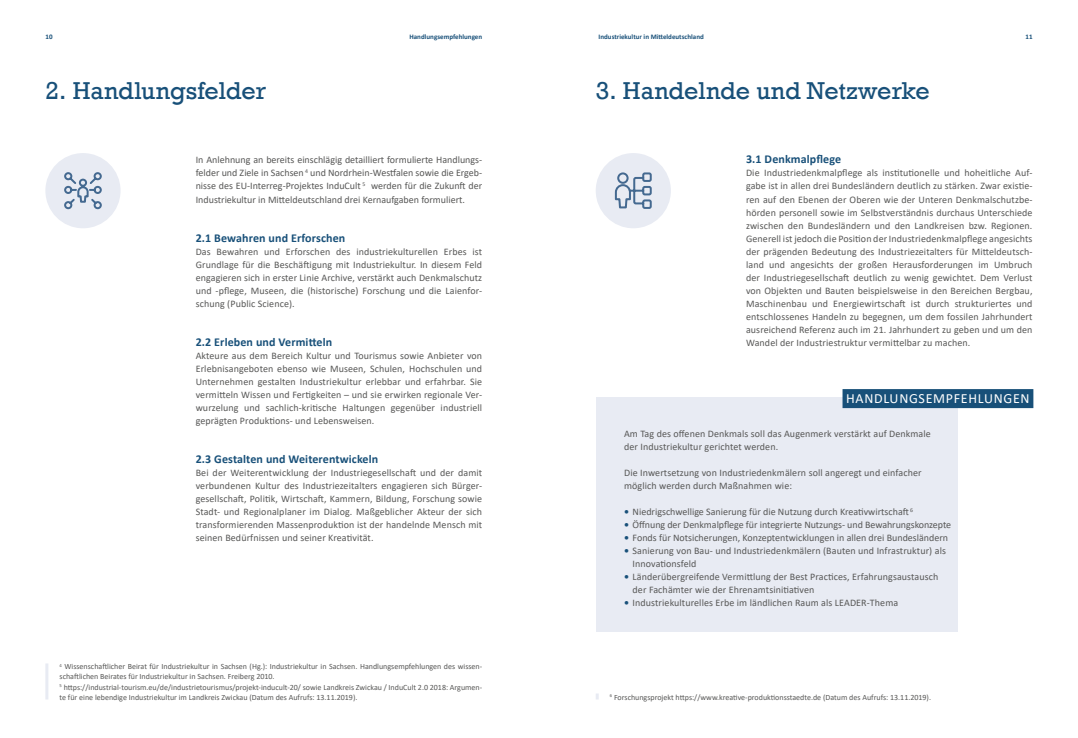
<style>
.page{position:relative;width:1078px;height:738px;background:#fff}
.page>*{position:absolute;margin:0;border:0;box-sizing:border-box;transform-origin:0 0}
.t1{font:25px "Rockwell";color:#185079}
.t2{font:14px "Calibri";letter-spacing:.05em;color:#fff}
.t3{font:700 12px "Calibri";letter-spacing:.01em;color:#185079}
.t4{font:10px/13px "Calibri";letter-spacing:.01em;color:#575756;text-align:justify}
.t5{font:8px/10px "Calibri";color:#575756}
.t6{font:700 7px "Calibri";color:#185079}
.s1{font-weight:700;color:#185079}
</style>
<div class="page">
<hr style="left:45px;top:663px;width:3px;height:36px;background:#e8ebf3">
<div style="left:595px;top:397px;width:362px;height:234px;background:#e8ebf3"></div>
<svg style="left:596px;top:693px;width:2px;height:6px"></svg>
<div style="left:45px;top:153px;width:75px;height:75px;background:#e8ebf3;border-radius:50%"></div>
<div style="left:595px;top:153px;width:75px;height:75px;background:#e8ebf3;border-radius:50%"></div>
<div style="left:842px;top:389px;width:191px;height:19px;background:#185079"></div>
<svg style="left:64px;top:172px;width:38px;height:38px"></svg>
<svg style="left:614px;top:172px;width:38px;height:37px"></svg>
<p class="t6" style="left:46px;top:32px;width:9px">10</p>
<p class="t6" style="left:409px;top:32px;width:74px">Handlungsempfehlungen</p>
<p class="t6" style="left:598px;top:32px;width:107px">Industriekultur in Mitteldeutschland</p>
<p class="t6" style="left:1025px;top:32px;width:9px">11</p>
<h1 class="t1" style="left:45px;top:76px;width:222px">2. Handlungsfelder</h1>
<h1 class="t1" style="left:595px;top:76px;width:335px">3. Handelnde und Netzwerke</h1>
<p class="t4" style="left:196px;top:153px;width:288px">In Anlehnung an bereits einschlägig detailliert formulierte Handlungs&shy;felder und Ziele in Sachsen <sup>4</sup> und Nordrhein-Westfalen sowie die Ergeb&shy;nisse des EU-Interreg-Projektes InduCult <sup>5</sup> werden für die Zukunft der Industriekultur in Mitteldeutschland drei Kernaufgaben formuliert.</p>
<p class="t3" style="left:196px;top:229px;width:151px">2.1 Bewahren und Erforschen</p>
<p class="t4" style="left:196px;top:244px;width:288px">Das Bewahren und Erforschen des industriekulturellen Erbes ist Grundlage für die Beschäftigung mit Industriekultur. In diesem Feld engagieren sich in erster Linie Archive, verstärkt auch Denkmalschutz und -pflege, Museen, die (historische) Forschung und die Laienfor&shy;schung (Public Science).</p>
<p class="t3" style="left:196px;top:333px;width:138px">2.2 Erleben und Vermitteln</p>
<p class="t4" style="left:196px;top:348px;width:288px">Akteure aus dem Bereich Kultur und Tourismus sowie Anbieter von Erlebnisangeboten ebenso wie Museen, Schulen, Hochschulen und Unternehmen gestalten Industriekultur erlebbar und erfahrbar. Sie vermitteln Wissen und Fertigkeiten – und sie erwirken regionale Ver&shy;wurzelung und sachlich-kritische Haltungen gegenüber industriell geprägten Produktions- und Lebensweisen.</p>
<p class="t3" style="left:196px;top:450px;width:184px">2.3 Gestalten und Weiterentwickeln</p>
<p class="t4" style="left:196px;top:465px;width:288px">Bei der Weiterentwicklung der Industriegesellschaft und der damit verbundenen Kultur des Industriezeitalters engagieren sich Bürger&shy;gesellschaft, Politik, Wirtschaft, Kammern, Bildung, Forschung sowie Stadt- und Regionalplaner im Dialog. Maßgeblicher Akteur der sich transformierenden Massenproduktion ist der handelnde Mensch mit seinen Bedürfnissen und seiner Kreativität.</p>
<p class="t5" style="left:60px;top:661px;width:424px"><sup>4</sup> Wissenschaftlicher Beirat für Industriekultur in Sachsen (Hg.): Industriekultur in Sachsen. Handlungsempfehlungen des wissen&shy;schaftlichen Beirates für Industriekultur in Sachsen. Freiberg 2010.<br><sup>5</sup> https://industrial-tourism.eu/de/industrietourismus/projekt-inducult-20/ sowie Landkreis Zwickau / InduCult 2.0 2018: Argumen&shy;te für eine lebendige Industriekultur im Landkreis Zwickau (Datum des Aufrufs: 13.11.2019).</p>
<p class="t3" style="left:746px;top:151px;width:96px">3.1 Denkmalpflege</p>
<p class="t4" style="left:746px;top:166px;width:288px">Die Industriedenkmalpflege als institutionelle und hoheitliche Auf&shy;gabe ist in allen drei Bundesländern deutlich zu stärken. Zwar existie&shy;ren auf den Ebenen der Oberen wie der Unteren Denkmalschutzbe&shy;hörden personell sowie im Selbstverständnis durchaus Unterschiede zwischen den Bundesländern und den Landkreisen bzw. Regionen.<br>Generell ist jedoch die Position der Industriedenkmalpflege angesichts der prägenden Bedeutung des Industriezeitalters für Mitteldeutsch&shy;land und angesichts der großen Herausforderungen im Umbruch der Industriegesellschaft deutlich zu wenig gewichtet. Dem Verlust von Objekten und Bauten beispielsweise in den Bereichen Bergbau, Maschinenbau und Energiewirtschaft ist durch strukturiertes und entschlossenes Handeln zu begegnen, um dem fossilen Jahrhundert ausreichend Referenz auch im 21. Jahrhundert zu geben und um den Wandel der Industriestruktur vermittelbar zu machen.</p>
<h2 class="t2" style="left:845px;top:388px;width:185px">HANDLUNGSEMPFEHLUNGEN</h2>
<p class="t4" style="left:624px;top:426px;width:308px">Am Tag des offenen Denkmals soll das Augenmerk verstärkt auf Denkmale der Industriekultur gerichtet werden.</p>
<p class="t4" style="left:624px;top:465px;width:299px">Die Inwertsetzung von Industriedenkmälern soll angeregt und einfacher möglich werden durch Maßnahmen wie:</p>
<p class="t4" style="left:624px;top:504px;width:290px"><span class="s1">•</span> Niedrigschwellige Sanierung für die Nutzung durch Kreativwirtschaft <sup>6</sup></p>
<p class="t4" style="left:624px;top:517px;width:328px"><span class="s1">•</span> Öffnung der Denkmalpflege für integrierte Nutzungs- und Bewahrungskonzepte</p>
<p class="t4" style="left:624px;top:530px;width:325px"><span class="s1">•</span> Fonds für Notsicherungen, Konzeptentwicklungen in allen drei Bundesländern</p>
<p class="t4" style="left:632px;top:543px;width:315px;text-indent:-8px"><span class="s1">•</span> Sanierung von Bau- und Industriedenkmälern (Bauten und Infrastruktur) als<br>Innovationsfeld</p>
<p class="t4" style="left:632px;top:569px;width:307px;text-indent:-8px"><span class="s1">•</span> Länderübergreifende Vermittlung der Best Practices, Erfahrungsaustausch der Fachämter wie der Ehrenamtsinitiativen</p>
<p class="t4" style="left:624px;top:595px;width:275px"><span class="s1">•</span> Industriekulturelles Erbe im ländlichen Raum als LEADER-Thema</p>
<p class="t5" style="left:609px;top:691px;width:322px"><sup>6</sup> Forschungsprojekt https://www.kreative-produktionsstaedte.de (Datum des Aufrufs: 13.11.2019).</p>
</div>
